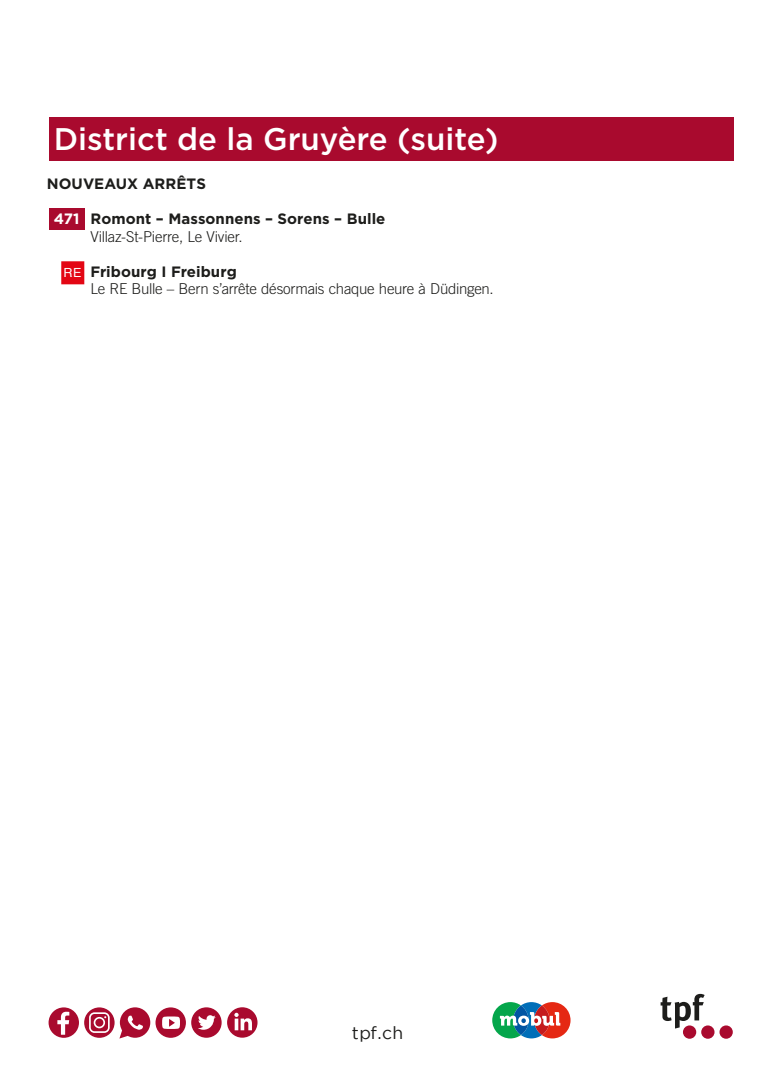
<style>
.page{position:relative;width:780px;height:1088px;background:#fff}
.page>*{position:absolute;margin:0;border:0;box-sizing:border-box;transform-origin:0 0}
.t1{font:500 31.25px "Gotham";color:#fff}
.t2{font:17.5px "Gotham";color:#1d1d1b}
.t3{font:300 15px "Trade Gothic";letter-spacing:-.015em;color:#1d1d1b}
.t4{font:700 15px "Gotham";letter-spacing:.005em;color:#1d1d1b}
.t5{font:700 15px "Gotham";color:#fff}
.t6{font:12.5px "Helvetica";color:#fff}
</style>
<div class="page">
<svg style="left:660px;top:994px;width:44px;height:34px"></svg>
<div style="left:701px;top:1025px;width:13px;height:14px;background:#a90a2e;border-radius:50%"></div>
<div style="left:719px;top:1025px;width:13px;height:14px;background:#a90a2e;border-radius:50%"></div>
<div style="left:683px;top:1025px;width:13px;height:14px;background:#a90a2e;border-radius:50%"></div>
<div style="left:49px;top:117px;width:684px;height:44px;background:#a90a2e"></div>
<div style="left:49px;top:208px;width:35px;height:22px;background:#a90a2e"></div>
<svg style="left:61px;top:261px;width:23px;height:23px"></svg>
<svg style="left:492px;top:1002px;width:78px;height:36px"></svg>
<div style="left:155px;top:1007px;width:31px;height:31px;background:#a90a2e;border-radius:50%"></div>
<div style="left:227px;top:1007px;width:30px;height:30px;background:#a90a2e;border-radius:50%"></div>
<div style="left:191px;top:1007px;width:31px;height:31px;background:#a90a2e;border-radius:50%"></div>
<div style="left:49px;top:1007px;width:30px;height:31px;background:#a90a2e;border-radius:50%"></div>
<svg style="left:57px;top:1012px;width:12px;height:23px"></svg>
<svg style="left:234px;top:1013px;width:18px;height:17px"></svg>
<svg style="left:198px;top:1015px;width:18px;height:15px"></svg>
<svg style="left:162px;top:1016px;width:18px;height:13px"></svg>
<div style="left:84px;top:1007px;width:31px;height:31px;background:#a90a2e;border-radius:50%"></div>
<svg style="left:89px;top:1012px;width:21px;height:21px"></svg>
<svg style="left:119px;top:1007px;width:31px;height:31px"></svg>
<h1 class="t1" style="left:54px;top:119px;width:446px">District de la Gruyère (suite)</h1>
<p class="t4" style="left:47px;top:174px;width:161px">NOUVEAUX ARRÊTS</p>
<p class="t4" style="left:91px;top:209px;width:296px">Romont – Massonnens – Sorens – Bulle</p>
<p class="t3" style="left:91px;top:228px;width:154px">Villaz-St-Pierre, Le Vivier.</p>
<p class="t4" style="left:91px;top:262px;width:148px">Fribourg I Freiburg</p>
<p class="t3" style="left:91px;top:280px;width:404px">Le RE Bulle – Bern s’arrête désormais chaque heure à Düdingen.</p>
<p class="t5" style="left:54px;top:209px;width:27px">471</p>
<p class="t6" style="left:63px;top:263px;width:20px">RE</p>
<p class="t2" style="left:352px;top:1022px;width:53px">tpf.ch</p>
</div>
